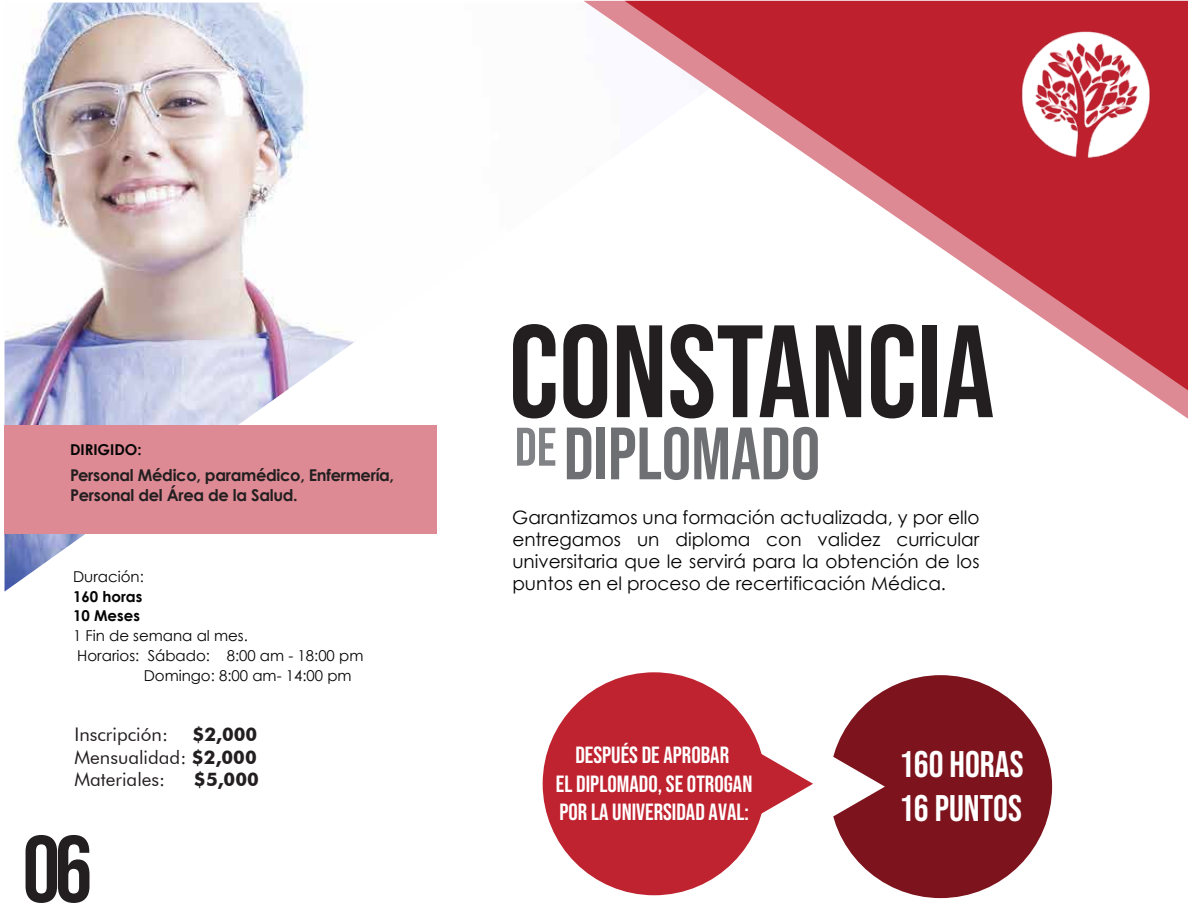
<style>
.page{position:relative;width:1188px;height:918px;background:#fff}
.page>*{position:absolute;margin:0;border:0;box-sizing:border-box;transform-origin:0 0}
.t1{font:131.1px "Bebas Neue";color:#231f20}
.t2{font:94.5px "Bebas Neue";color:#231f20}
.t3{font:73.95px "Bebas Neue";color:#6e6f72}
.t4{font:37.05px/44.4px "Bebas Neue";color:#fff}
.t5{font:23.4px/28.2px "Bebas Neue";color:#fff;text-align:center}
.t6{font:18.75px/22.5px "Futura BT";color:#231f20;text-align:justify}
.t7{font:700 18.75px "Futura BT";color:#231f20}
.t8{font:18.45px/22.2px "Century Gothic";color:#040404;text-align:justify}
.t9{font:700 16.35px/19.8px "Century Gothic";letter-spacing:-.02em;color:#231f20}
.t10{font:15px "Century Gothic";color:#040404}
.t11{font:700 15px/19.8px "Century Gothic";color:#040404}
.s1{font-weight:700}
</style>
<div class="page">
<svg style="left:759px;top:754px;width:54px;height:68px"></svg>
<img style="left:5px;top:3px;width:349px;height:588px">
<div style="left:543px;top:672px;width:223px;height:223px;background:#bf232f;border-radius:50%"></div>
<div style="left:829px;top:675px;width:223px;height:223px;background:#7d131c;border-radius:50%"></div>
<svg style="left:829px;top:749px;width:56px;height:75px"></svg>
<svg style="left:584px;top:1px;width:604px;height:418px"></svg>
<svg style="left:625px;top:1px;width:563px;height:389px"></svg>
<img style="left:1002px;top:19px;width:158px;height:158px">
<div style="left:5px;top:425px;width:432px;height:109px;background:#dd8a94"></div>
<p class="t11" style="left:70px;top:439px;width:73px">DIRIGIDO:</p>
<p class="t9" style="left:70px;top:465px;width:326px">Personal Médico, paramédico, Enfermería,<br>Personal del Área de la Salud.</p>
<p class="t10" style="left:73px;top:566px;width:72px">Duración:</p>
<p class="t11" style="left:73px;top:586px;width:71px">160 horas<br>10 Meses</p>
<p class="t10" style="left:73px;top:625px;width:176px">1 Fin de semana al mes.</p>
<p class="t10" style="left:77px;top:645px;width:288px">Horarios: Sábado: 8:00 am - 18:00 pm</p>
<p class="t10" style="left:144px;top:665px;width:209px">Domingo: 8:00 am- 14:00 pm</p>
<p class="t6" style="left:75px;top:723px;width:184px;text-indent:118px"><span class="s1">$2,000<br></span>Mensualidad: <span class="s1">$2,000<br></span>Materiales:</p>
<p class="t6" style="left:75px;top:723px;width:95px">Inscripción:</p>
<p class="t7" style="left:194px;top:768px;width:66px">$5,000</p>
<h2 class="t2" style="left:22px;top:816px;width:71px">06</h2>
<h1 class="t1" style="left:509px;top:298px;width:487px">CONSTANCIA</h1>
<h3 class="t3" style="left:515px;top:412px;width:307px"><sup>DE</sup>DIPLOMADO</h3>
<p class="t8" style="left:512px;top:506px;width:469px">Garantizamos una formación actualizada, y por ello entregamos un diploma con validez curricular universitaria que le servirá para la obtención de los puntos en el proceso de recertificación Médica.</p>
<p class="t5" style="left:556px;top:741px;width:198px">DESPUÉS DE APROBAR<br>EL DIPLOMADO, SE OTROGAN<br>POR LA UNIVERSIDAD AVAL:</p>
<h3 class="t4" style="left:899px;top:741px;width:126px">160 HORAS<br>16 PUNTOS</h3>
</div>
